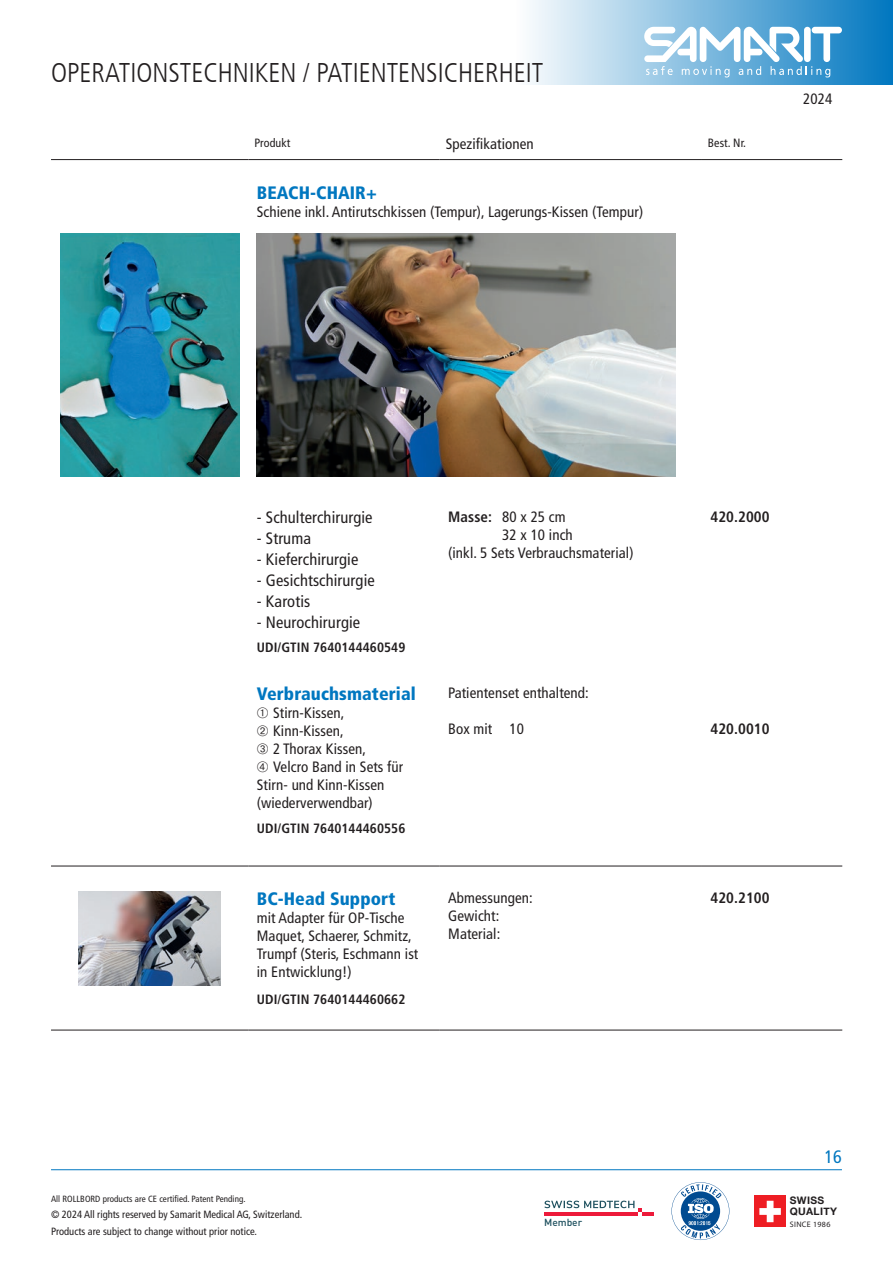
<style>
.page{position:relative;width:893px;height:1263px;background:#fff}
.page>*{position:absolute;margin:0;border:0;box-sizing:border-box;transform-origin:0 0}
.t1{font:300 condensed 27px "Frutiger LT Com";color:#231f20}
.t2{font:900 condensed 18px "Frutiger LT Com";letter-spacing:.005em;color:#0077c0}
.t3{font:condensed 18px "Frutiger LT Com";color:#0077c0}
.t4{font:condensed 16.5px "Frutiger LT Com";letter-spacing:.005em;color:#231f20}
.t5{font:condensed 15px/18px "Frutiger LT Com";letter-spacing:.005em;color:#231f20}
.t6{font:700 condensed 15px "Frutiger LT Com";letter-spacing:.005em;color:#231f20}
.t7{font:700 condensed 13.5px "Frutiger LT Com";letter-spacing:.005em;color:#231f20}
.t8{font:condensed 12px "Frutiger LT Com";letter-spacing:.005em;color:#231f20}
.t9{font:condensed 10.5px/16.5px "Frutiger LT Com";color:#231f20}
.t10{font:700 10.35px/11.1px "Helvetica Neue";letter-spacing:.03em;color:#231f20}
.t11{font:500 10.2px "DIN Pro";color:#1f515f}
.t12{font:condensed 9px "Frutiger LT Com";letter-spacing:.005em;color:#231f20}
.t13{font:7.95px "Myriad Pro";letter-spacing:.04em;color:#231f20}
.s1{font-weight:700}
</style>
<div class="page">
<hr style="left:51px;top:1169px;width:791px;height:1px;background:#0077c0">
<div style="left:517px;top:0;width:376px;height:85px;background:linear-gradient(to right,#fdfdfe,#0278c0)"></div>
<svg style="left:644px;top:27px;width:198px;height:50px"></svg>
<div style="left:754px;top:1196px;width:32px;height:31px;background:#ee1d23"></div>
<svg style="left:759px;top:1201px;width:22px;height:21px"></svg>
<svg style="left:544px;top:1200px;width:110px;height:15px"></svg>
<svg style="left:671px;top:1182px;width:58px;height:58px"></svg>
<hr style="left:51px;top:1030px;width:197px;height:1px;background:#231f20">
<hr style="left:248px;top:1030px;width:192px;height:1px;background:#231f20">
<hr style="left:440px;top:1030px;width:262px;height:1px;background:#231f20">
<hr style="left:702px;top:1030px;width:140px;height:1px;background:#231f20">
<hr style="left:51px;top:159px;width:197px;height:1px;background:#231f20">
<hr style="left:248px;top:159px;width:192px;height:1px;background:#231f20">
<hr style="left:440px;top:159px;width:262px;height:1px;background:#231f20">
<hr style="left:702px;top:159px;width:140px;height:1px;background:#231f20">
<hr style="left:51px;top:866px;width:197px;height:1px;background:#231f20">
<hr style="left:248px;top:866px;width:192px;height:1px;background:#231f20">
<hr style="left:440px;top:866px;width:262px;height:1px;background:#231f20">
<hr style="left:702px;top:866px;width:140px;height:1px;background:#231f20">
<img style="left:60px;top:234px;width:179px;height:242px">
<img style="left:257px;top:234px;width:418px;height:242px">
<img style="left:79px;top:891px;width:141px;height:95px">
<h1 class="t1" style="left:51px;top:57px;width:494px">OPERATIONSTECHNIKEN / PATIENTENSICHERHEIT</h1>
<p class="t8" style="left:254px;top:136px;width:37px">Produkt</p>
<p class="t5" style="left:446px;top:135px;width:90px">Spezifikationen</p>
<p class="t8" style="left:708px;top:136px;width:40px">Best. Nr.</p>
<p class="t2" style="left:257px;top:181px;width:122px">BEACH-CHAIR+</p>
<p class="t5" style="left:257px;top:202px;width:388px">Schiene inkl. Antirutschkissen (Tempur), Lagerungs-Kissen (Tempur)</p>
<p class="t5" style="left:803px;top:90px;width:31px">2024</p>
<p class="t4" style="left:257px;top:507px;width:117px">- Schulterchirurgie</p>
<p class="t4" style="left:257px;top:528px;width:56px">- Struma</p>
<p class="t4" style="left:257px;top:549px;width:103px">- Kieferchirurgie</p>
<p class="t4" style="left:257px;top:570px;width:119px">- Gesichtschirurgie</p>
<p class="t4" style="left:257px;top:591px;width:55px">- Karotis</p>
<p class="t4" style="left:257px;top:612px;width:105px">- Neurochirurgie</p>
<p class="t7" style="left:257px;top:640px;width:150px">UDI/GTIN 7640144460549</p>
<p class="t2" style="left:257px;top:683px;width:160px">Verbrauchsmaterial</p>
<p class="t5" style="left:257px;top:704px;width:148px">➀ Stirn-Kissen,<br>➁ Kinn-Kissen,<br>➂ 2 Thorax Kissen,<br>➃ Velcro Band in Sets für<br>Stirn- und Kinn-Kissen (wiederverwendbar)</p>
<p class="t7" style="left:257px;top:820px;width:150px">UDI/GTIN 7640144460556</p>
<p class="t2" style="left:257px;top:888px;width:140px">BC-Head Support</p>
<p class="t5" style="left:257px;top:909px;width:163px">mit Adapter für OP-Tische<br>Maquet, Schaerer, Schmitz,<br>Trumpf (Steris, Eschmann ist in Entwicklung!)</p>
<p class="t7" style="left:257px;top:991px;width:150px">UDI/GTIN 7640144460662</p>
<p class="t5" style="left:448px;top:507px;width:119px"><span class="s1">Masse:</span> 80 x 25 cm</p>
<p class="t5" style="left:502px;top:525px;width:72px">32 x 10 inch</p>
<p class="t5" style="left:448px;top:543px;width:187px">(inkl. 5 Sets Verbrauchsmaterial)</p>
<p class="t6" style="left:710px;top:507px;width:61px">420.2000</p>
<p class="t5" style="left:448px;top:683px;width:142px">Patientenset enthaltend:</p>
<p class="t5" style="left:448px;top:719px;width:77px">Box mit 10</p>
<p class="t6" style="left:710px;top:719px;width:61px">420.0010</p>
<p class="t5" style="left:448px;top:889px;width:86px">Abmessungen:<br>Gewicht:<br>Material:</p>
<p class="t6" style="left:710px;top:889px;width:61px">420.2100</p>
<p class="t3" style="left:825px;top:1147px;width:19px">16</p>
<p class="t12" style="left:51px;top:1193px;width:196px">All ROLLBORD products are CE certified. Patent Pending.</p>
<p class="t9" style="left:51px;top:1206px;width:253px">© 2024 All rights reserved by Samarit Medical AG, Switzerland.<br>Products are subject to change without prior notice.</p>
<p class="t10" style="left:790px;top:1195px;width:49px">SWISS<br>QUALITY</p>
<p class="t11" style="left:544px;top:1214px;width:40px">Member</p>
<p class="t13" style="left:790px;top:1219px;width:42px">SINCE 1986</p>
</div>
